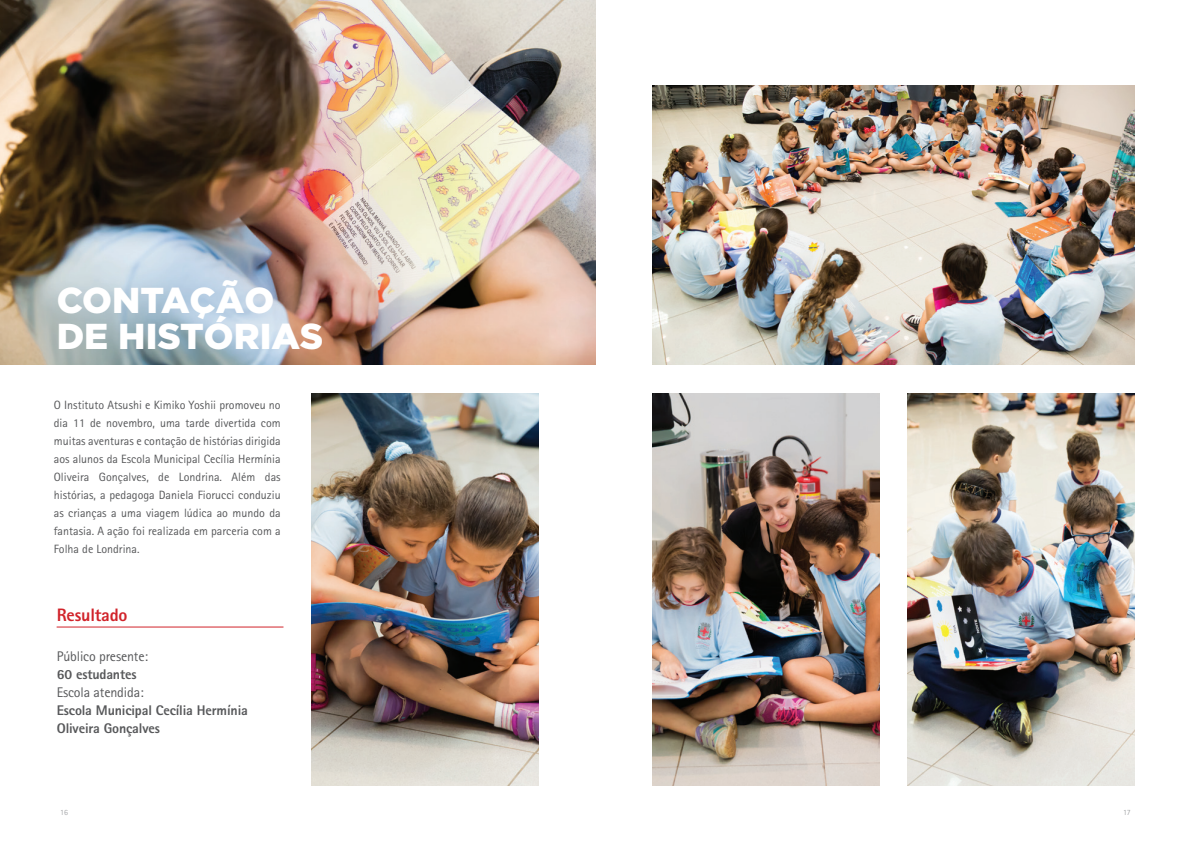
<style>
.page{position:relative;width:1191px;height:842px;background:#fff}
.page>*{position:absolute;margin:0;border:0;box-sizing:border-box;transform-origin:0 0}
.t1{font:900 36px/36px "Gotham";color:#fff}
.t2{font:800 18px "Rotis Sans Serif Std";letter-spacing:-.01em;color:#d1232a}
.t3{font:800 14px/18px "Rotis Sans Serif Std";letter-spacing:-.01em;color:#57585a}
.t4{font:14px "Rotis Sans Serif Std";letter-spacing:-.01em;color:#57585a}
.t5{font:12px/18px "Rotis Sans Serif Std";color:#57585a;text-align:justify}
.t6{font:300 8px "Rotis Sans Serif Std";color:#939598}
</style>
<div class="page">
<img style="left:652px;top:85px;width:482px;height:280px">
<img style="left:0;top:0;width:595px;height:365px">
<img style="left:312px;top:393px;width:227px;height:392px">
<img style="left:907px;top:393px;width:227px;height:392px">
<img style="left:652px;top:393px;width:227px;height:392px">
<hr style="left:57px;top:626px;width:226px;height:1px;background:#d1232a">
<h1 class="t1" style="left:57px;top:281px;width:189px">CONTAÇÃO<br>DE HIST</h1>
<h1 class="t1" style="left:204px;top:317px;width:119px">ÓRIAS</h1>
<p class="t5" style="left:54px;top:396px;width:228px">O Instituto Atsushi e Kimiko Yoshii promoveu no dia 11 de novembro, uma tarde divertida com muitas aventuras e contação de histórias dirigida aos alunos da Escola Municipal Cecília Hermínia Oliveira Gonçalves, de Londrina. Além das histórias, a pedagoga Daniela Fiorucci conduziu as crianças a uma viagem lúdica ao mundo da fantasia. A ação foi realizada em parceria com a Folha de Londrina.</p>
<h2 class="t2" style="left:57px;top:604px;width:72px">Resultado</h2>
<p class="t4" style="left:57px;top:648px;width:93px">Público presente:</p>
<p class="t3" style="left:57px;top:665px;width:81px">60 estudantes</p>
<p class="t4" style="left:57px;top:684px;width:88px">Escola atendida:</p>
<p class="t3" style="left:57px;top:701px;width:193px">Escola Municipal Cecília Hermínia<br>Oliveira Gonçalves</p>
<p class="t6" style="left:60px;top:808px;width:9px">16</p>
<p class="t6" style="left:1123px;top:808px;width:9px">17</p>
</div>
